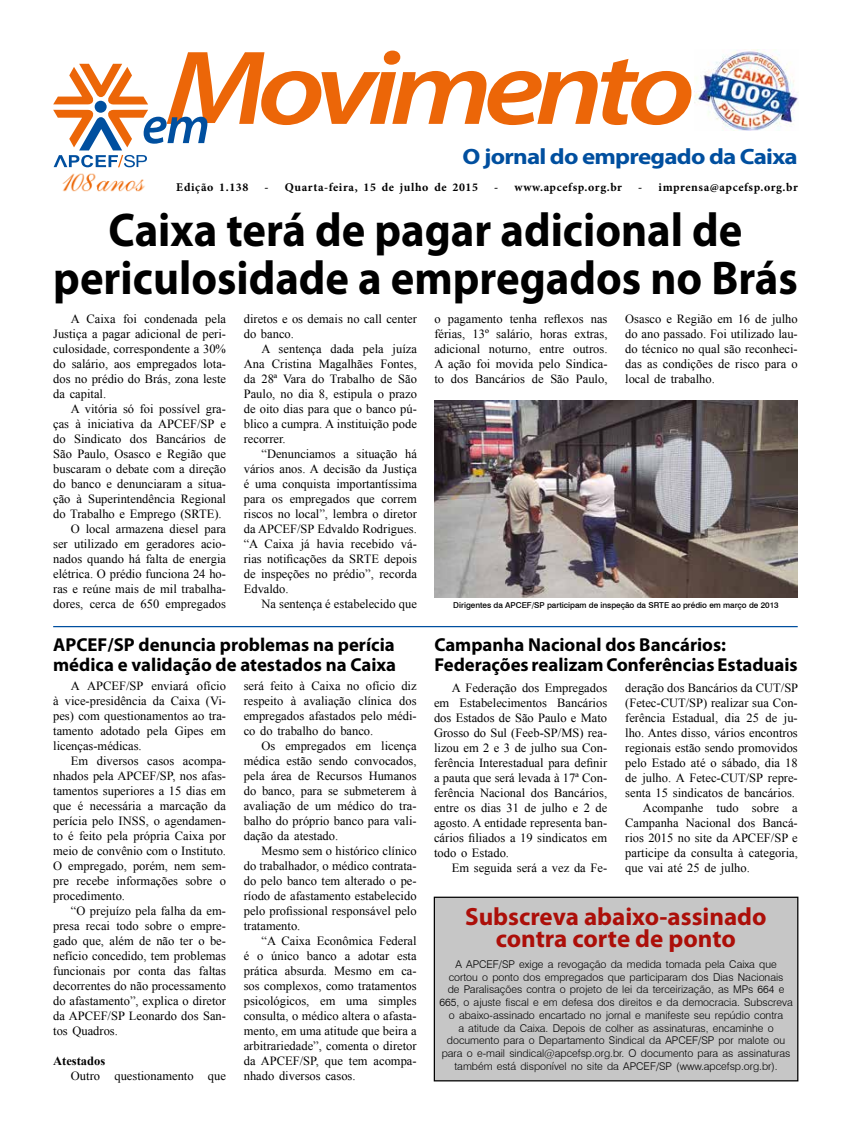
<style>
.page{position:relative;width:851px;height:1134px;background:#fff}
.page>*{position:absolute;margin:0;border:0;box-sizing:border-box;transform-origin:0 0}
.t1{font:italic 600 106.25px "Myriad Pro";letter-spacing:-.07em;color:#ec6608;scale:1.18 1}
.t2{font:700 47.5px/47.5px "Myriad Pro";color:#000;text-align:center;scale:.94 1}
.t3{font:700 25px/22.5px "Myriad Pro";color:#ac0f09;text-align:center}
.t4{font:700 22.25px "Myriad Pro";letter-spacing:-.03em;color:#004f9f;scale:1.12 1}
.t5{font:700 18.75px/20px "Myriad Pro";color:#000}
.t6{font:12.5px/15px "Times New Roman";color:#000;text-align:justify}
.t7{font:700 12.5px "Times New Roman";color:#000}
.t8{font:700 11.88px "Minion Pro";letter-spacing:.05em;color:#000}
.t9{font:300 10.62px/12.8px "Swiss 721 BT";color:#000;text-align:center}
.t10{font:500 8.12px "Swiss 721 BT";color:#000}
</style>
<div class="page">
<svg style="left:53px;top:64px;width:95px;height:40px"></svg>
<div style="left:95px;top:101px;width:12px;height:12px;background:#004f9f;border-radius:50%"></div>
<img style="left:62px;top:173px;width:83px;height:19px">
<svg style="left:53px;top:110px;width:154px;height:57px"></svg>
<img style="left:694px;top:49px;width:104px;height:81px">
<hr style="left:53px;top:626px;width:744px;height:1px;background:#004f9f">
<div style="left:434px;top:897px;width:363px;height:184px;background:#c6c6c6"></div>
<div style="left:433px;top:897px;width:365px;height:184px;border:1px solid #000"></div>
<img style="left:434px;top:400px;width:363px;height:197px">
<h1 class="t1" style="left:166px;top:21px;width:450px">Movimento</h1>
<h3 class="t4" style="left:462px;top:142px;width:301px">O jornal do empregado da Caixa</h3>
<p class="t8" style="left:176px;top:179px;width:74px">Edição 1.138</p>
<p class="t8" style="left:264px;top:179px;width:215px">- Quarta-feira, 15 de julho de 2015</p>
<p class="t8" style="left:494px;top:179px;width:129px">- www.apcefsp.org.br</p>
<p class="t8" style="left:638px;top:179px;width:161px">- imprensa@apcefsp.org.br</p>
<h2 class="t2" style="left:53px;top:205px;width:793px">Caixa terá de pagar adicional de periculosidade a empregados no Brás</h2>
<p class="t6" style="left:53px;top:311px;width:174px;text-indent:18px">A Caixa foi condenada pela Justiça a pagar adicional de peri&shy;culosidade, correspondente a 30% do salário, aos empregados lota&shy;dos no prédio do Brás, zona leste da capital.</p>
<p class="t6" style="left:71px;top:401px;width:157px">A vitória só foi possível gra-</p>
<p class="t6" style="left:53px;top:416px;width:174px">ças à iniciativa da APCEF/SP e</p>
<p class="t6" style="left:53px;top:431px;width:174px">do Sindicato dos Bancários de</p>
<p class="t6" style="left:53px;top:446px;width:174px">São Paulo, Osasco e Região que</p>
<p class="t6" style="left:53px;top:461px;width:174px">buscaram o debate com a direção</p>
<p class="t6" style="left:53px;top:476px;width:174px">do banco e denunciaram a situa-</p>
<p class="t6" style="left:53px;top:491px;width:174px">ção à Superintendência Regional</p>
<p class="t6" style="left:53px;top:506px;width:170px">do Trabalho e Emprego (SRTE).</p>
<p class="t6" style="left:71px;top:521px;width:157px">O local armazena diesel para</p>
<p class="t6" style="left:53px;top:536px;width:174px">ser utilizado em geradores acio-</p>
<p class="t6" style="left:53px;top:551px;width:174px">nados quando há falta de energia</p>
<p class="t6" style="left:53px;top:566px;width:174px">elétrica. O prédio funciona 24 ho-</p>
<p class="t6" style="left:53px;top:581px;width:174px">ras e reúne mais de mil trabalha-</p>
<p class="t6" style="left:53px;top:596px;width:174px">dores, cerca de 650 empregados</p>
<p class="t6" style="left:434px;top:311px;width:175px">o pagamento tenha reflexos nas férias, 13º salário, horas extras, adicional noturno, entre outros.<br>A ação foi movida pelo Sindica&shy;to dos Bancários de São Paulo,</p>
<p class="t6" style="left:625px;top:311px;width:174px">Osasco e Região em 16 de julho do ano passado. Foi utilizado lau&shy;do técnico no qual são reconheci&shy;das as condições de risco para o local de trabalho.</p>
<p class="t6" style="left:244px;top:311px;width:175px">diretos e os demais no call center do banco.</p>
<p class="t6" style="left:244px;top:341px;width:175px;text-indent:18px">A sentença dada pela juíza Ana Cristina Magalhães Fontes, da 28ª Vara do Trabalho de São Paulo, no dia 8, estipula o prazo de oito dias para que o banco pú&shy;blico a cumpra. A instituição pode recorrer.</p>
<p class="t6" style="left:244px;top:446px;width:175px;text-indent:18px">“Denunciamos a situação há vários anos. A decisão da Justiça é uma conquista importantíssima para os empregados que correm riscos no local”, lembra o diretor da APCEF/SP Edvaldo Rodrigues. “A Caixa já havia recebido vá&shy;rias notificações da SRTE depois de inspeções no prédio”, recorda Edvaldo.</p>
<p class="t6" style="left:261px;top:596px;width:157px">Na sentença é estabelecido que</p>
<p class="t10" style="left:453px;top:600px;width:327px">Dirigentes da APCEF/SP participam de inspeção da SRTE ao prédio em março de 2013</p>
<h3 class="t5" style="left:53px;top:634px;width:344px">APCEF/SP denuncia problemas na perícia médica e validação de atestados na Caixa</h3>
<p class="t6" style="left:53px;top:678px;width:174px;text-indent:18px">A APCEF/SP enviará ofício à vice-presidência da Caixa (Vi&shy;pes) com questionamentos ao tra&shy;tamento adotado pela Gipes em licenças-médicas.</p>
<p class="t6" style="left:53px;top:753px;width:174px;text-indent:18px">Em diversos casos acompa&shy;nhados pela APCEF/SP, nos afas&shy;tamentos superiores a 15 dias em que é necessária a marcação da perícia pelo INSS, o agendamen&shy;to é feito pela própria Caixa por meio de convênio com o Instituto.<br>O empregado, porém, nem sem&shy;pre recebe informações sobre o procedimento.</p>
<p class="t6" style="left:53px;top:903px;width:174px;text-indent:18px">“O prejuízo pela falha da em&shy;presa recai todo sobre o empre&shy;gado que, além de não ter o be&shy;nefício concedido, tem problemas funcionais por conta das faltas decorrentes do não processamento do afastamento”, explica o diretor da APCEF/SP Leonardo dos San&shy;tos Quadros.</p>
<p class="t7" style="left:53px;top:1052px;width:54px">Atestados</p>
<p class="t6" style="left:71px;top:1068px;width:157px">Outro questionamento que</p>
<p class="t6" style="left:244px;top:678px;width:174px">será feito à Caixa no ofício diz respeito à avaliação clínica dos empregados afastados pelo médi&shy;co do trabalho do banco.</p>
<p class="t6" style="left:244px;top:738px;width:174px;text-indent:18px">Os empregados em licença médica estão sendo convocados, pela área de Recursos Humanos do banco, para se submeterem à avaliação de um médico do tra&shy;balho do próprio banco para vali&shy;dação da atestado.</p>
<p class="t6" style="left:244px;top:843px;width:174px;text-indent:18px">Mesmo sem o histórico clínico do trabalhador, o médico contrata&shy;do pelo banco tem alterado o pe&shy;ríodo de afastamento estabelecido pelo profissional responsável pelo tratamento.</p>
<p class="t6" style="left:244px;top:933px;width:174px;text-indent:18px">“A Caixa Econômica Federal é o único banco a adotar esta prática absurda. Mesmo em ca&shy;sos complexos, como tratamentos psicológicos, em uma simples consulta, o médico altera o afasta&shy;mento, em uma atitude que beira a arbitrariedade”, comenta o diretor da APCEF/SP, que tem acompa&shy;nhado diversos casos.</p>
<h3 class="t5" style="left:434px;top:634px;width:365px">Campanha Nacional dos Bancários:<br>Federações realizam Conferências Estaduais</h3>
<p class="t6" style="left:434px;top:680px;width:175px;text-indent:18px">A Federação dos Empregados em Estabelecimentos Bancários dos Estados de São Paulo e Mato Grosso do Sul (Feeb-SP/MS) rea&shy;lizou em 2 e 3 de julho sua Con&shy;ferência Interestadual para definir a pauta que será levada à 17ª Con&shy;ferência Nacional dos Bancários, entre os dias 31 de julho e 2 de agosto. A entidade representa ban&shy;cários filiados a 19 sindicatos em todo o Estado.</p>
<p class="t6" style="left:451px;top:860px;width:157px">Em seguida será a vez da Fe-</p>
<p class="t6" style="left:625px;top:680px;width:174px">deração dos Bancários da CUT/SP</p>
<p class="t6" style="left:625px;top:695px;width:174px">(Fetec-CUT/SP) realizar sua Con-</p>
<p class="t6" style="left:625px;top:710px;width:174px">ferência Estadual, dia 25 de ju-</p>
<p class="t6" style="left:625px;top:725px;width:174px">lho. Antes disso, vários encontros</p>
<p class="t6" style="left:625px;top:740px;width:174px">regionais estão sendo promovidos</p>
<p class="t6" style="left:625px;top:755px;width:174px">pelo Estado até o sábado, dia 18</p>
<p class="t6" style="left:625px;top:770px;width:174px">de julho. A Fetec-CUT/SP repre-</p>
<p class="t6" style="left:625px;top:785px;width:171px">senta 15 sindicatos de bancários.</p>
<p class="t6" style="left:643px;top:800px;width:156px">Acompanhe tudo sobre a</p>
<p class="t6" style="left:625px;top:815px;width:174px">Campanha Nacional dos Bancá-</p>
<p class="t6" style="left:625px;top:830px;width:174px">rios 2015 no site da APCEF/SP e</p>
<p class="t6" style="left:625px;top:845px;width:174px">participe da consulta à categoria,</p>
<p class="t6" style="left:625px;top:860px;width:126px">que vai até 25 de julho.</p>
<h3 class="t3" style="left:465px;top:904px;width:303px">Subscreva abaixo-assinado contra corte de ponto</h3>
<p class="t9" style="left:439px;top:957px;width:355px">A APCEF/SP exige a revogação da medida tomada pela Caixa que cortou o ponto dos empregados que participaram dos Dias Nacionais<br>de Paralisações contra o projeto de lei da terceirização, as MPs 664 e 665, o ajuste fiscal e em defesa dos direitos e da democracia. Subscreva o abaixo-assinado encartado no jornal e manifeste seu repúdio contra<br>a atitude da Caixa. Depois de colher as assinaturas, encaminhe o documento para o Departamento Sindical da APCEF/SP por malote ou para o e-mail sindical@apcefsp.org.br. O documento para as assinaturas também está disponível no site da APCEF/SP (www.apcefsp.org.br).</p>
</div>
